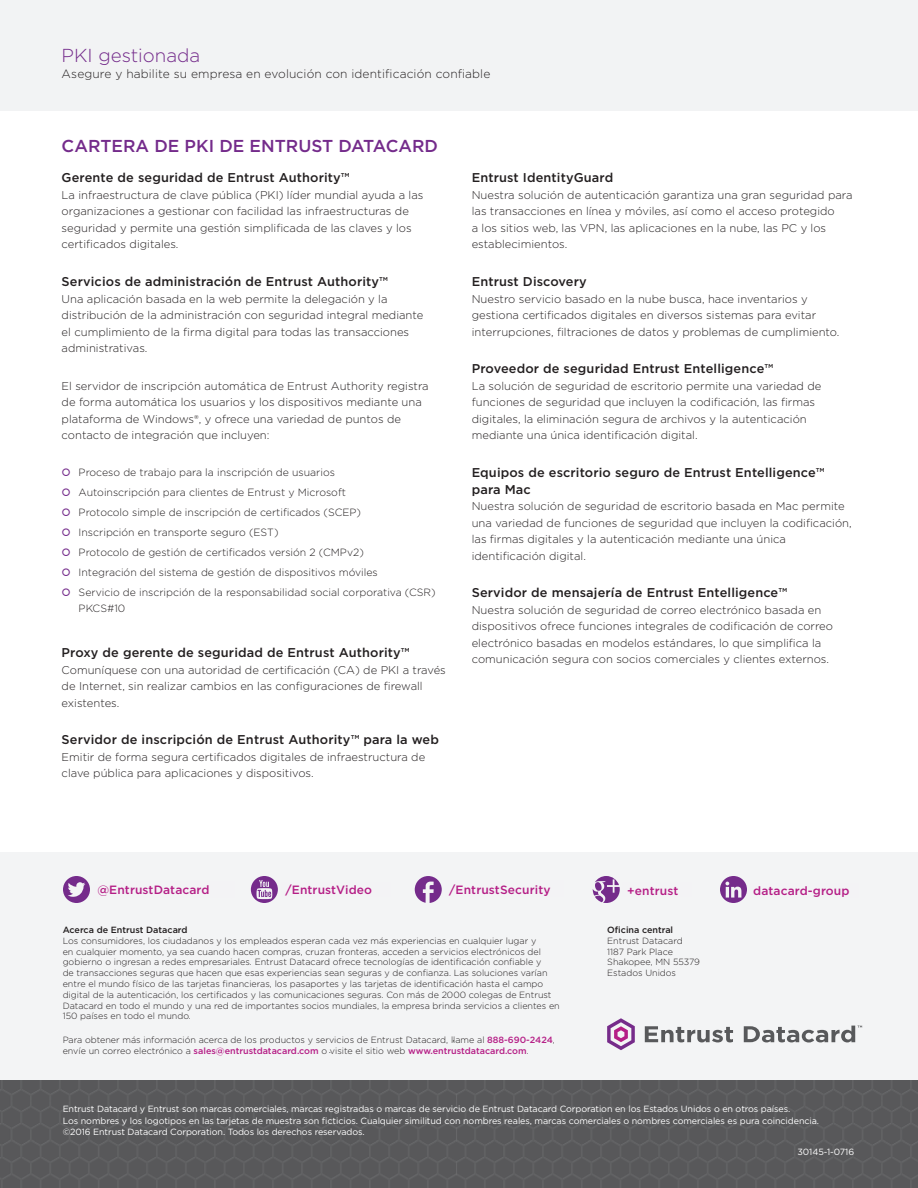
<style>
.page{position:relative;width:918px;height:1188px;background:#fff}
.page>*{position:absolute;margin:0;border:0;box-sizing:border-box;transform-origin:0 0}
.t1{font:300 18.75px "Gotham";color:#742b8b}
.t2{font:500 17.25px "Gotham";color:#742b8b}
.t3{font:500 12.75px/16.5px "Gotham";letter-spacing:.01em;color:#231f20}
.t4{font:500 12px "Gotham";letter-spacing:.01em;color:#b51e86}
.t5{font:300 12px "Gotham";letter-spacing:.01em;color:#231f20}
.t6{font:300 11.25px/16.5px "Gotham";color:#231f20}
.t7{font:300 10.5px/15.8px "Gotham";color:#231f20}
.t8{font:300 9.75px "Gotham";color:#040503}
.t9{font:300 9px/10.8px "Gotham";color:#231f20}
.t10{font:9px/11.2px "Gotham";letter-spacing:-.01em;color:#fff}
.t11{font:500 9px "Gotham";color:#231f20}
.s1{font-weight:500;color:#b51e86}
</style>
<div class="page">
<div style="left:0;top:853px;width:918px;height:335px;background:#f3f4f5"></div>
<img style="left:0;top:1080px;width:918px;height:108px">
<svg style="left:645px;top:1026px;width:88px;height:16px"></svg>
<svg style="left:744px;top:1026px;width:118px;height:17px"></svg>
<svg style="left:607px;top:1018px;width:28px;height:32px"></svg>
<svg style="left:63px;top:876px;width:27px;height:27px"></svg>
<svg style="left:415px;top:876px;width:27px;height:27px"></svg>
<svg style="left:593px;top:876px;width:27px;height:27px"></svg>
<svg style="left:251px;top:876px;width:27px;height:27px"></svg>
<svg style="left:720px;top:876px;width:27px;height:27px"></svg>
<div style="left:0;top:0;width:918px;height:110px;background:#f2f3f4"></div>
<p class="t1" style="left:62px;top:43px;width:140px">PKI gestionada</p>
<p class="t5" style="left:62px;top:66px;width:430px">Asegure y habilite su empresa en evolución con identificación confiable</p>
<p class="t2" style="left:62px;top:135px;width:378px">CARTERA DE PKI DE ENTRUST DATACARD</p>
<p class="t3" style="left:62px;top:169px;width:290px">Gerente de seguridad de Entrust Authority™</p>
<p class="t6" style="left:62px;top:186px;width:363px">La infraestructura de clave pública (PKI) líder mundial ayuda a las organizaciones a gestionar con facilidad las infraestructuras de seguridad y permite una gestión simplificada de las claves y los certificados digitales.</p>
<p class="t3" style="left:62px;top:273px;width:328px">Servicios de administración de Entrust Authority™</p>
<p class="t6" style="left:62px;top:290px;width:363px">Una aplicación basada en la web permite la delegación y la distribución de la administración con seguridad integral mediante el cumplimiento de la firma digital para todas las transacciones administrativas.</p>
<p class="t6" style="left:62px;top:377px;width:369px">El servidor de inscripción automática de Entrust Authority registra de forma automática los usuarios y los dispositivos mediante una plataforma de Windows®, y ofrece una variedad de puntos de contacto de integración que incluyen:</p>
<p class="t7" style="left:79px;top:465px;width:258px">Proceso de trabajo para la inscripción de usuarios</p>
<p class="t7" style="left:79px;top:485px;width:269px">Autoinscripción para clientes de Entrust y Microsoft</p>
<p class="t7" style="left:79px;top:505px;width:284px">Protocolo simple de inscripción de certificados (SCEP)</p>
<p class="t7" style="left:79px;top:525px;width:201px">Inscripción en transporte seguro (EST)</p>
<p class="t7" style="left:79px;top:545px;width:287px">Protocolo de gestión de certificados versión 2 (CMPv2)</p>
<p class="t7" style="left:79px;top:565px;width:301px">Integración del sistema de gestión de dispositivos móviles</p>
<p class="t7" style="left:79px;top:585px;width:359px">Servicio de inscripción de la responsabilidad social corporativa (CSR)<br>PKCS#10</p>
<p class="t3" style="left:62px;top:644px;width:350px">Proxy de gerente de seguridad de Entrust Authority™</p>
<p class="t6" style="left:62px;top:661px;width:386px">Comuníquese con una autoridad de certificación (CA) de PKI a través de Internet, sin realizar cambios en las configuraciones de firewall existentes.</p>
<p class="t3" style="left:62px;top:732px;width:379px">Servidor de inscripción de Entrust Authority™ para la web</p>
<p class="t6" style="left:62px;top:748px;width:365px">Emitir de forma segura certificados digitales de infraestructura de clave pública para aplicaciones y dispositivos.</p>
<p class="t3" style="left:472px;top:169px;width:143px">Entrust IdentityGuard</p>
<p class="t6" style="left:472px;top:186px;width:382px">Nuestra solución de autenticación garantiza una gran seguridad para las transacciones en línea y móviles, así como el acceso protegido<br>a los sitios web, las VPN, las aplicaciones en la nube, las PC y los establecimientos.</p>
<p class="t3" style="left:472px;top:273px;width:117px">Entrust Discovery</p>
<p class="t6" style="left:472px;top:290px;width:369px">Nuestro servicio basado en la nube busca, hace inventarios y gestiona certificados digitales en diversos sistemas para evitar interrupciones, filtraciones de datos y problemas de cumplimiento.</p>
<p class="t3" style="left:472px;top:361px;width:303px">Proveedor de seguridad Entrust Entelligence™</p>
<p class="t6" style="left:472px;top:377px;width:351px">La solución de seguridad de escritorio permite una variedad de funciones de seguridad que incluyen la codificación, las firmas digitales, la eliminación segura de archivos y la autenticación mediante una única identificación digital.</p>
<p class="t3" style="left:472px;top:464px;width:354px">Equipos de escritorio seguro de Entrust Entelligence™ para Mac</p>
<p class="t6" style="left:472px;top:498px;width:382px">Nuestra solución de seguridad de escritorio basada en Mac permite una variedad de funciones de seguridad que incluyen la codificación, las firmas digitales y la autenticación mediante una única identificación digital.</p>
<p class="t3" style="left:472px;top:585px;width:317px">Servidor de mensajería de Entrust Entelligence™</p>
<p class="t6" style="left:472px;top:601px;width:363px">Nuestra solución de seguridad de correo electrónico basada en dispositivos ofrece funciones integrales de codificación de correo electrónico basadas en modelos estándares, lo que simplifica la comunicación segura con socios comerciales y clientes externos.</p>
<p class="t4" style="left:97px;top:882px;width:114px">@EntrustDatacard</p>
<p class="t4" style="left:286px;top:882px;width:88px">/EntrustVideo</p>
<p class="t4" style="left:449px;top:882px;width:103px">/EntrustSecurity</p>
<p class="t4" style="left:627px;top:882px;width:53px">+entrust</p>
<p class="t4" style="left:753px;top:883px;width:98px">datacard-group</p>
<p class="t4" style="left:809px;top:883px;width:43px">-group</p>
<p class="t11" style="left:63px;top:924px;width:126px">Acerca de Entrust Datacard</p>
<p class="t9" style="left:63px;top:935px;width:499px">Los consumidores, los ciudadanos y los empleados esperan cada vez más experiencias en cualquier lugar y<br>en cualquier momento, ya sea cuando hacen compras, cruzan fronteras, acceden a servicios electrónicos del gobierno o ingresan a redes empresariales. Entrust Datacard ofrece tecnologías de identificación confiable y<br>de transacciones seguras que hacen que esas experiencias sean seguras y de confianza. Las soluciones varían entre el mundo físico de las tarjetas financieras, los pasaportes y las tarjetas de identificación hasta el campo digital de la autenticación, los certificados y las comunicaciones seguras. Con más de 2000 colegas de Entrust Datacard en todo el mundo y una red de importantes socios mundiales, la empresa brinda servicios a clientes en 150 países en todo el mundo.</p>
<p class="t9" style="left:63px;top:1034px;width:494px">Para obtener más información acerca de los productos y servicios de Entrust Datacard, llame al <span class="s1">888-690-2424</span>, envíe un correo electrónico a <span class="s1">sales@entrustdatacard.com</span> o visite el sitio web <span class="s1">www.entrustdatacard.com</span>.</p>
<p class="t8" style="left:453px;top:1031px;width:4px">,</p>
<p class="t8" style="left:329px;top:1043px;width:4px">.</p>
<p class="t11" style="left:607px;top:924px;width:67px">Oficina central</p>
<p class="t9" style="left:607px;top:935px;width:77px">Entrust Datacard</p>
<p class="t9" style="left:607px;top:946px;width:67px">1187 Park Place</p>
<p class="t9" style="left:607px;top:957px;width:94px">Shakopee, MN 55379</p>
<p class="t9" style="left:607px;top:967px;width:70px">Estados Unidos</p>
<p class="t10" style="left:63px;top:1103px;width:758px">Entrust Datacard y Entrust son marcas comerciales, marcas registradas o marcas de servicio de Entrust Datacard Corporation en los Estados Unidos o en otros países.<br>Los nombres y los logotipos en las tarjetas de muestra son ficticios. Cualquier similitud con nombres reales, marcas comerciales o nombres comerciales es pura coincidencia. ©2016 Entrust Datacard Corporation. Todos los derechos reservados.</p>
<p class="t10" style="left:798px;top:1146px;width:58px">30145-1-0716</p>
</div>
